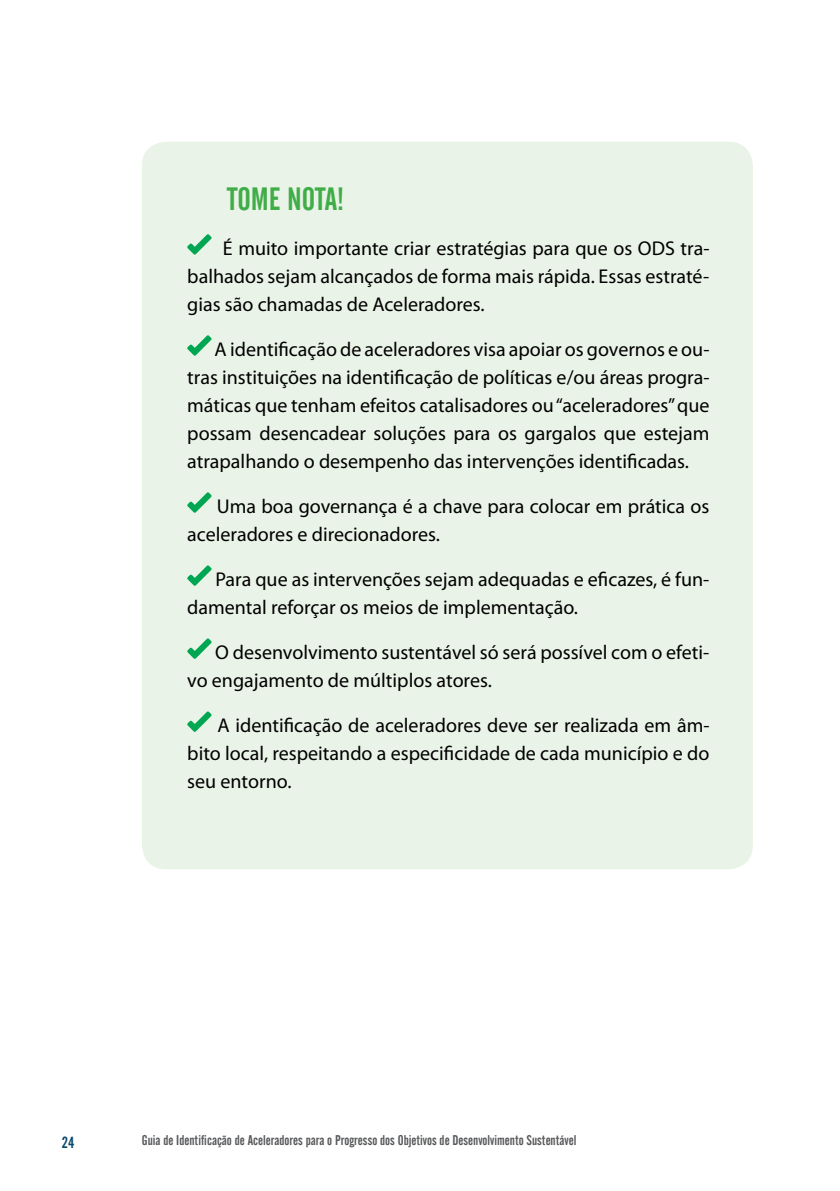
<style>
.page{position:relative;width:840px;height:1191px;background:#fff}
.page>*{position:absolute;margin:0;border:0;box-sizing:border-box;transform-origin:0 0}
.t1{font:32px "Alternate Gothic No 2 BT";color:#41ad49}
.t2{font:20px/28px "Myriad Pro";color:#000;text-align:justify}
.t3{font:16px "Alternate Gothic No 2 BT";color:#0a496d}
.t4{font:14px "Alternate Gothic No 2 BT";color:#58595b}
</style>
<div class="page">
<div style="left:142px;top:142px;width:610px;height:727px;background:#eaf3e7;border-radius:24px"></div>
<svg style="left:187px;top:234px;width:24px;height:21px"></svg>
<svg style="left:187px;top:335px;width:24px;height:21px"></svg>
<svg style="left:187px;top:492px;width:24px;height:21px"></svg>
<svg style="left:187px;top:565px;width:24px;height:21px"></svg>
<svg style="left:187px;top:638px;width:24px;height:21px"></svg>
<svg style="left:187px;top:711px;width:24px;height:21px"></svg>
<h1 class="t1" style="left:227px;top:181px;width:118px">Tome Nota!</h1>
<p class="t2" style="left:187px;top:234px;width:523px;text-indent:36px">É muito importante criar estratégias para que os ODS tra&shy;balhados sejam alcançados de forma mais rápida. Essas estraté&shy;gias são chamadas de Aceleradores.</p>
<p class="t2" style="left:187px;top:335px;width:523px;text-indent:27px">A identificação de aceleradores visa apoiar os governos e ou&shy;tras instituições na identificação de políticas e/ou áreas progra&shy;máticas que tenham efeitos catalisadores ou “aceleradores” que possam desencadear soluções para os gargalos que estejam atrapalhando o desempenho das intervenções identificadas.</p>
<p class="t2" style="left:187px;top:492px;width:523px;text-indent:30px">Uma boa governança é a chave para colocar em prática os aceleradores e direcionadores.</p>
<p class="t2" style="left:187px;top:565px;width:523px;text-indent:28px">Para que as intervenções sejam adequadas e eficazes, é fun&shy;damental reforçar os meios de implementação.</p>
<p class="t2" style="left:187px;top:638px;width:523px;text-indent:28px">O desenvolvimento sustentável só será possível com o efeti&shy;vo engajamento de múltiplos atores.</p>
<p class="t2" style="left:187px;top:711px;width:523px;text-indent:30px">A identificação de aceleradores deve ser realizada em âm&shy;bito local, respeitando a especificidade de cada município e do seu entorno.</p>
<p class="t3" style="left:62px;top:1133px;width:14px">24</p>
<p class="t4" style="left:142px;top:1132px;width:436px">Guia de Identificação de Aceleradores para o Progresso dos Objetivos de Desenvolvimento Sustentável</p>
</div>
